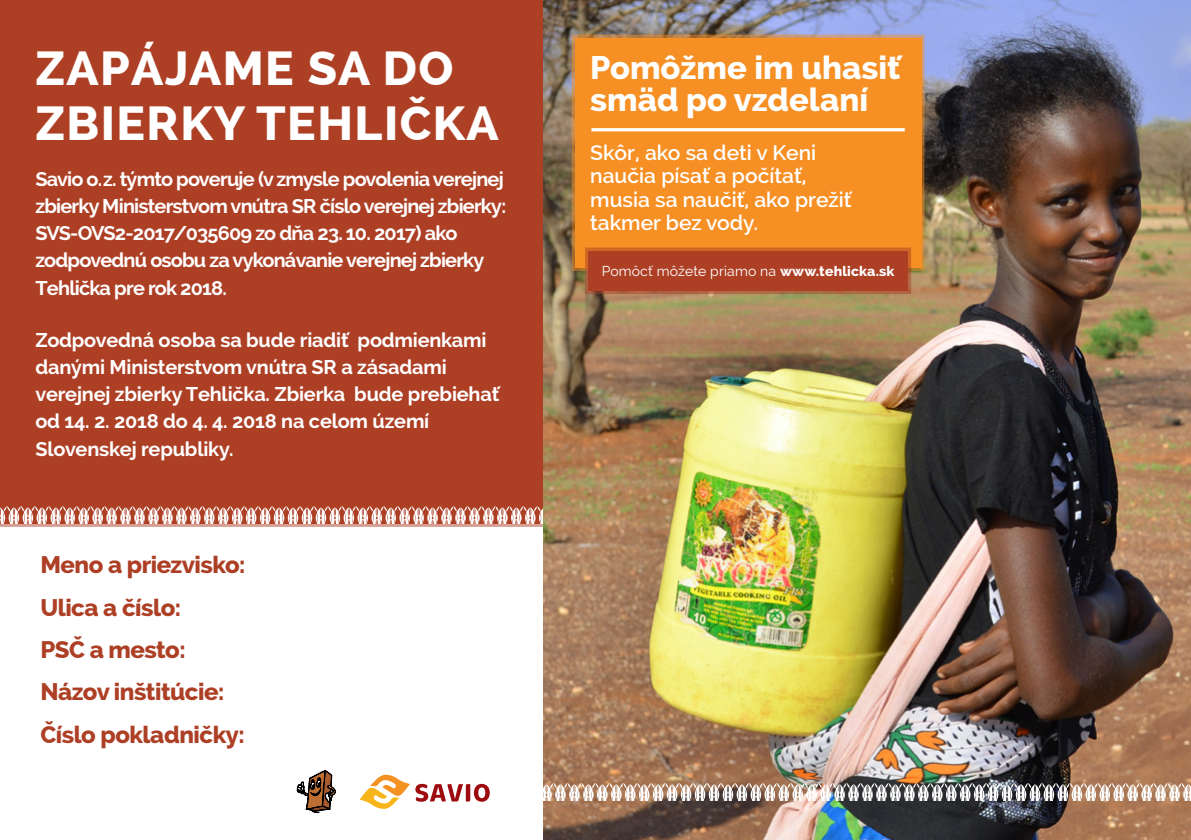
<style>
.page{position:relative;width:1191px;height:840px;background:#fff}
.page>*{position:absolute;margin:0;border:0;box-sizing:border-box;transform-origin:0 0}
.t1{font:800 47.8px/54.2px "Raleway";letter-spacing:.03em;color:#fff}
.t2{font:800 32.6px/31.6px "Raleway";color:#fff}
.t3{font:800 24px/42.4px "Raleway";letter-spacing:-.02em;color:#ad3f25}
.t4{font:600 21px/23.4px "Raleway";color:#fff}
.t5{font:700 20px/27.2px "Raleway";letter-spacing:-.04em;color:#fff}
.t6{font:700 20px/27.2px "Raleway";letter-spacing:-.01em;color:#fff}
.t7{font:14px "Raleway";letter-spacing:.01em;color:#fff}
.s1{font-weight:800}
</style>
<div class="page">
<div style="left:0;top:1px;width:543px;height:525px;background:#ad3f25"></div>
<svg style="left:297px;top:770px;width:39px;height:42px"></svg>
<svg style="left:359px;top:774px;width:131px;height:34px"></svg>
<svg style="left:0;top:506px;width:543px;height:17px"></svg>
<img style="left:543px;top:1px;width:648px;height:838px">
<div style="left:575px;top:38px;width:346px;height:229px;background:#f79024"></div>
<div style="left:572px;top:35px;width:352px;height:236px;border:7px solid #f79024"></div>
<div style="left:588px;top:251px;width:319px;height:39px;background:#ad3f25"></div>
<div style="left:585px;top:247px;width:326px;height:47px;border:7px solid #ad3f25"></div>
<hr style="left:591px;top:128px;width:313px;height:3px;background:#fff">
<svg style="left:0;top:0;width:1191px;height:1px"></svg>
<img style="left:543px;top:782px;width:648px;height:18px">
<h1 class="t1" style="left:35px;top:42px;width:465px">ZAPÁJAME SA DO<br>ZBIERKY TEHLIČKA</h1>
<p class="t5" style="left:35px;top:165px;width:472px">Savio o.z. týmto poveruje (v zmysle povolenia verejnej zbierky Ministerstvom vnútra SR číslo verejnej zbierky:<br>SVS-OVS2-2017/035609 zo dňa 23. 10. 2017) ako zodpovednú osobu za vykonávanie verejnej zbierky Tehlička pre rok 2018.</p>
<p class="t6" style="left:35px;top:326px;width:465px">Zodpovedná osoba sa bude riadiť podmienkami danými Ministerstvom vnútra SR a zásadami verejnej zbierky Tehlička. Zbierka bude prebiehať od 14. 2. 2018 do 4. 4. 2018 na celom území Slovenskej republiky.</p>
<p class="t3" style="left:40px;top:543px;width:207px">Meno a priezvisko:<br>Ulica a číslo:<br>PSČ a mesto:<br>Názov inštitúcie:<br>Číslo pokladničky:</p>
<h2 class="t2" style="left:590px;top:52px;width:311px">Pomôžme im uhasiť smäd po vzdelaní</h2>
<p class="t4" style="left:590px;top:141px;width:263px">Skôr, ako sa deti v Keni naučia písať a počítať, musia sa naučiť, ako prežiť takmer bez vody.</p>
<p class="t7" style="left:601px;top:263px;width:294px">Pomôcť môžete priamo na <span class="s1">www.tehlicka.sk</span></p>
</div>
